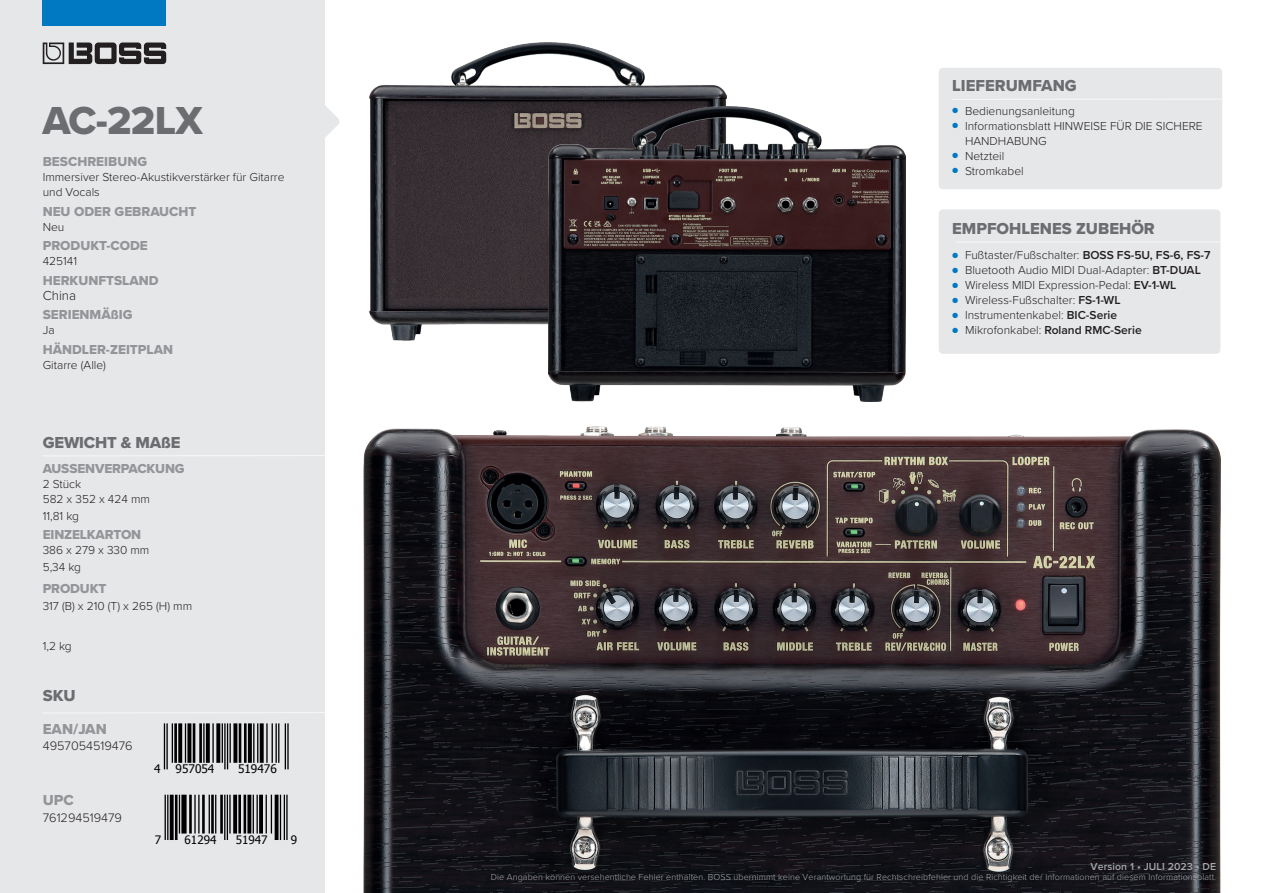
<style>
.page{position:relative;width:1263px;height:893px;background:#fff}
.page>*{position:absolute;margin:0;border:0;box-sizing:border-box;transform-origin:0 0}
.t1{font:40.5px "Proxima Nova Extrabld";letter-spacing:-.02em;color:#6c6d70}
.t2{font:16.5px "Proxima Nova Extrabld";color:#6c6d70}
.t3{font:15px "Proxima Nova Extrabld";color:#939598}
.t4{font:13.5px "Proxima Nova Extrabld";color:#939598}
.t5{font:300 13.5px "Proxima Nova";color:#231f20}
.t6{font:300 12.75px "Proxima Nova";color:#231f20}
.t7{font:300 12px/15px "Proxima Nova";color:#231f20}
.t8{font:600 12px "Proxima Nova";color:#231f20}
.t9{font:11.85px "Tahoma";color:#000001}
.t10{font:11.7px "Tahoma";color:#000001}
.t11{font:600 10.5px "Proxima Nova";letter-spacing:.01em;color:#a8a9ad}
.t12{font:300 9px "Proxima Nova";letter-spacing:.01em;color:#a8a9ad}
.s1{font-size:9px;color:#0079c2}
.s2{font-weight:600}
.s3{font-weight:300;font-size:9px;color:#0079c2}
.s4{font-weight:300}
</style>
<div class="page">
<img style="left:364px;top:426px;width:856px;height:467px">
<div style="left:0;top:0;width:324px;height:893px;background:#e6e7e9"></div>
<svg style="left:324px;top:93px;width:16px;height:57px"></svg>
<div style="left:43px;top:0;width:123px;height:26px;background:#0079c2"></div>
<svg style="left:43px;top:43px;width:123px;height:21px"></svg>
<hr style="left:172px;top:723px;width:1px;height:40px;background:#000001">
<hr style="left:166px;top:723px;width:2px;height:46px;background:#000001">
<hr style="left:164px;top:723px;width:1px;height:46px;background:#000001">
<hr style="left:174px;top:723px;width:3px;height:40px;background:#000001">
<svg style="left:178px;top:723px;width:4px;height:40px"></svg>
<hr style="left:185px;top:723px;width:1px;height:40px;background:#000001">
<svg style="left:187px;top:723px;width:4px;height:40px"></svg>
<hr style="left:199px;top:723px;width:3px;height:40px;background:#000001">
<hr style="left:193px;top:723px;width:2px;height:40px;background:#000001">
<hr style="left:203px;top:723px;width:2px;height:40px;background:#000001">
<svg style="left:206px;top:723px;width:4px;height:40px"></svg>
<hr style="left:212px;top:723px;width:2px;height:40px;background:#000001">
<svg style="left:216px;top:723px;width:4px;height:40px"></svg>
<hr style="left:229px;top:723px;width:2px;height:40px;background:#000001">
<hr style="left:227px;top:723px;width:1px;height:46px;background:#000001">
<hr style="left:224px;top:723px;width:2px;height:46px;background:#000001">
<hr style="left:222px;top:723px;width:1px;height:40px;background:#000001">
<svg style="left:233px;top:723px;width:4px;height:40px"></svg>
<hr style="left:244px;top:723px;width:3px;height:40px;background:#000001">
<hr style="left:239px;top:723px;width:2px;height:40px;background:#000001">
<svg style="left:248px;top:723px;width:4px;height:40px"></svg>
<hr style="left:257px;top:723px;width:1px;height:40px;background:#000001">
<hr style="left:253px;top:723px;width:1px;height:40px;background:#000001">
<svg style="left:260px;top:723px;width:4px;height:40px"></svg>
<hr style="left:287px;top:723px;width:2px;height:46px;background:#000001">
<hr style="left:285px;top:723px;width:1px;height:46px;background:#000001">
<hr style="left:278px;top:723px;width:1px;height:40px;background:#000001">
<hr style="left:275px;top:723px;width:2px;height:40px;background:#000001">
<hr style="left:272px;top:723px;width:1px;height:40px;background:#000001">
<hr style="left:266px;top:723px;width:2px;height:40px;background:#000001">
<hr style="left:167px;top:795px;width:1px;height:45px;background:#000001">
<hr style="left:165px;top:795px;width:1px;height:45px;background:#000001">
<svg style="left:170px;top:795px;width:4px;height:45px"></svg>
<hr style="left:175px;top:795px;width:3px;height:45px;background:#000001">
<hr style="left:179px;top:795px;width:1px;height:38px;background:#000001">
<div style="left:181px;top:795px;width:6px;height:38px;background:#000001"></div>
<hr style="left:189px;top:795px;width:3px;height:38px;background:#000001">
<hr style="left:198px;top:795px;width:2px;height:38px;background:#000001">
<hr style="left:194px;top:795px;width:2px;height:38px;background:#000001">
<hr style="left:202px;top:795px;width:3px;height:38px;background:#000001">
<hr style="left:209px;top:795px;width:1px;height:38px;background:#000001">
<hr style="left:211px;top:795px;width:3px;height:38px;background:#000001">
<hr style="left:215px;top:795px;width:1px;height:38px;background:#000001">
<hr style="left:220px;top:795px;width:3px;height:38px;background:#000001">
<hr style="left:229px;top:795px;width:2px;height:38px;background:#000001">
<hr style="left:227px;top:795px;width:1px;height:45px;background:#000001">
<hr style="left:224px;top:795px;width:1px;height:45px;background:#000001">
<svg style="left:233px;top:795px;width:4px;height:38px"></svg>
<hr style="left:244px;top:795px;width:2px;height:38px;background:#000001">
<hr style="left:238px;top:795px;width:3px;height:38px;background:#000001">
<svg style="left:247px;top:795px;width:4px;height:38px"></svg>
<hr style="left:256px;top:795px;width:2px;height:38px;background:#000001">
<hr style="left:253px;top:795px;width:1px;height:38px;background:#000001">
<svg style="left:259px;top:795px;width:4px;height:38px"></svg>
<hr style="left:271px;top:795px;width:1px;height:38px;background:#000001">
<hr style="left:266px;top:795px;width:1px;height:38px;background:#000001">
<svg style="left:275px;top:795px;width:4px;height:45px"></svg>
<hr style="left:286px;top:795px;width:2px;height:45px;background:#000001">
<hr style="left:284px;top:795px;width:1px;height:45px;background:#000001">
<hr style="left:280px;top:795px;width:1px;height:45px;background:#000001">
<div style="left:939px;top:68px;width:283px;height:121px;background:#e6e7e9;border-radius:4px"></div>
<hr style="left:952px;top:99px;width:311px;height:1px;background:#fff">
<div style="left:939px;top:209px;width:281px;height:145px;background:#e6e7e9;border-radius:4px"></div>
<hr style="left:956px;top:241px;width:307px;height:1px;background:#fff">
<hr style="left:43px;top:455px;width:319px;height:1px;background:#fff">
<hr style="left:43px;top:712px;width:319px;height:1px;background:#fff">
<img style="left:369px;top:43px;width:358px;height:298px">
<img style="left:548px;top:107px;width:358px;height:294px">
<h1 class="t1" style="left:43px;top:91px;width:162px">AC-22LX</h1>
<p class="t4" style="left:43px;top:152px;width:106px">BESCHREIBUNG</p>
<p class="t7" style="left:43px;top:169px;width:243px">Immersiver Stereo-Akustikverstärker für Gitarre und Vocals</p>
<p class="t4" style="left:43px;top:201px;width:155px">NEU ODER GEBRAUCHT</p>
<p class="t7" style="left:43px;top:219px;width:23px">Neu</p>
<p class="t4" style="left:43px;top:236px;width:107px">PRODUKT-CODE</p>
<p class="t7" style="left:43px;top:253px;width:36px">425141</p>
<p class="t4" style="left:43px;top:270px;width:117px">HERKUNFTSLAND</p>
<p class="t5" style="left:43px;top:285px;width:35px">China</p>
<p class="t4" style="left:43px;top:305px;width:91px">SERIENMÄßIG</p>
<p class="t7" style="left:43px;top:322px;width:13px">Ja</p>
<p class="t4" style="left:43px;top:339px;width:132px">HÄNDLER-ZEITPLAN</p>
<p class="t7" style="left:43px;top:357px;width:65px">Gitarre (Alle)</p>
<h2 class="t2" style="left:43px;top:430px;width:139px">GEWICHT &amp; MAßE</h2>
<p class="t4" style="left:43px;top:459px;width:144px">AUSSENVERPACKUNG</p>
<p class="t7" style="left:43px;top:476px;width:109px">2 Stück<br>582 x 352 x 424 mm</p>
<p class="t7" style="left:43px;top:508px;width:38px">11,81 kg</p>
<p class="t4" style="left:43px;top:525px;width:100px">EINZELKARTON</p>
<p class="t7" style="left:43px;top:541px;width:108px;line-height:16.5px">386 x 279 x 330 mm<br>5,34 kg</p>
<p class="t4" style="left:43px;top:579px;width:65px">PRODUKT</p>
<p class="t7" style="left:43px;top:598px;width:151px">317 (B) x 210 (T) x 265 (H) mm</p>
<p class="t7" style="left:43px;top:638px;width:31px">1,2 kg</p>
<h2 class="t2" style="left:43px;top:684px;width:34px">SKU</h2>
<p class="t3" style="left:43px;top:718px;width:65px">EAN/JAN</p>
<p class="t6" style="left:43px;top:737px;width:91px">4957054519476</p>
<p class="t3" style="left:43px;top:789px;width:33px">UPC</p>
<p class="t6" style="left:43px;top:808px;width:81px">761294519479</p>
<p class="t9" style="left:154px;top:761px;width:8px">4</p>
<p class="t9" style="left:176px;top:761px;width:40px">957054</p>
<p class="t9" style="left:238px;top:761px;width:40px">519476</p>
<p class="t10" style="left:155px;top:831px;width:8px">7</p>
<p class="t10" style="left:185px;top:831px;width:33px">61294</p>
<p class="t10" style="left:236px;top:831px;width:33px">51947</p>
<p class="t10" style="left:291px;top:831px;width:8px">9</p>
<h2 class="t2" style="left:952px;top:73px;width:126px">LIEFERUMFANG</h2>
<p class="t7" style="left:952px;top:103px;width:124px"><span class="s1">●</span> Bedienungsanleitung</p>
<p class="t7" style="left:965px;top:118px;width:239px;text-indent:-13px"><span class="s1">●</span> Informationsblatt HINWEISE FÜR DIE SICHERE<br>HANDHABUNG</p>
<p class="t7" style="left:952px;top:148px;width:54px"><span class="s1">●</span> Netzteil</p>
<p class="t7" style="left:952px;top:163px;width:73px"><span class="s1">●</span> Stromkabel</p>
<h2 class="t2" style="left:952px;top:216px;width:204px">EMPFOHLENES ZUBEHÖR</h2>
<p class="t7" style="left:952px;top:247px;width:260px"><span class="s1">●</span> Fußtaster/Fußschalter: <span class="s2">BOSS FS-5U, FS-6, FS-7</span></p>
<p class="t7" style="left:952px;top:262px;width:250px"><span class="s1">●</span> Bluetooth Audio MIDI Dual-Adapter: <span class="s2">BT-DUAL</span></p>
<p class="t7" style="left:952px;top:277px;width:226px"><span class="s1">●</span> Wireless MIDI Expression-Pedal: <span class="s2">EV-1-WL</span></p>
<p class="t7" style="left:952px;top:292px;width:170px"><span class="s1">●</span> Wireless-Fußschalter: <span class="s2">FS-1-WL</span></p>
<p class="t7" style="left:952px;top:307px;width:166px"><span class="s1">●</span> Instrumentenkabel: <span class="s2">BIC-Serie</span></p>
<p class="t8" style="left:952px;top:321px;width:191px"><span class="s3">●</span> <span class="s4">Mikrofonkabel:</span> Roland RMC-Serie</p>
<p class="t11" style="left:1090px;top:858px;width:127px">Version 1 • JULI 2023 • DE</p>
<p class="t12" style="left:491px;top:871px;width:727px">Die Angaben können versehentliche Fehler enthalten. BOSS übernimmt keine Verantwortung für Rechtschreibfehler und die Richtigkeit der Informationen auf diesem Informationsblatt.</p>
</div>
